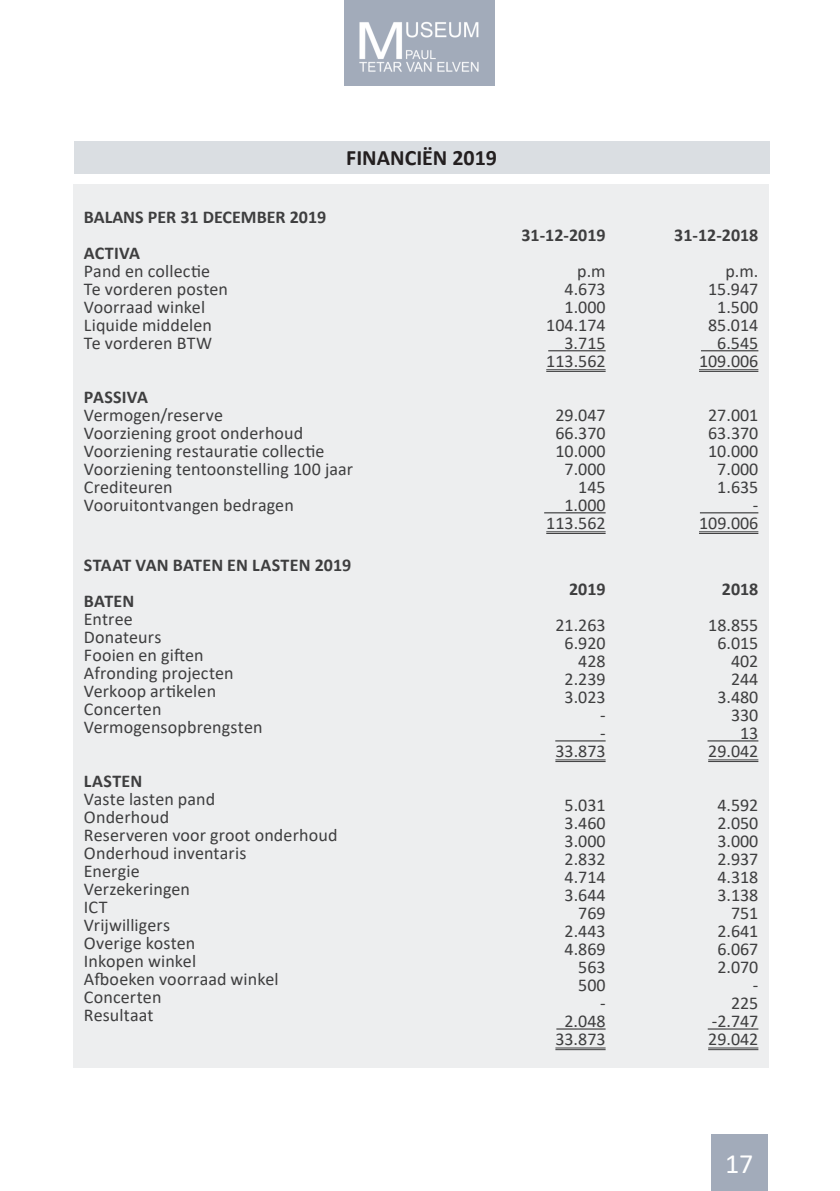
<style>
.page{position:relative;width:840px;height:1191px;background:#fff}
.page>*{position:absolute;margin:0;border:0;box-sizing:border-box;transform-origin:0 0}
.t1{font:28px "Calibri";color:#fff}
.t2{font:700 22px "Calibri";color:#231f20}
.t3{font:18px/18px "Calibri";letter-spacing:.005em;color:#3e3e3f;text-align:right}
.t4{font:700 18px/36px "Calibri";color:#3e3e3f}
</style>
<div class="page">
<div style="left:344px;top:0;width:150px;height:85px;background:#a2abba"></div>
<div style="left:710px;top:1134px;width:57px;height:57px;background:#a2abba"></div>
<img style="left:359px;top:21px;width:120px;height:51px">
<div style="left:73px;top:185px;width:695px;height:882px;background:#edeeef"></div>
<div style="left:74px;top:142px;width:695px;height:32px;background:#dadee2"></div>
<hr style="left:548px;top:350px;width:57px;height:1px;background:#3e3e3f">
<hr style="left:546px;top:369px;width:59px;height:1px;background:#3e3e3f">
<hr style="left:546px;top:371px;width:59px;height:1px;background:#3e3e3f">
<hr style="left:544px;top:512px;width:61px;height:1px;background:#3e3e3f">
<hr style="left:546px;top:531px;width:59px;height:1px;background:#3e3e3f">
<hr style="left:546px;top:533px;width:59px;height:1px;background:#3e3e3f">
<hr style="left:555px;top:740px;width:50px;height:1px;background:#3e3e3f">
<hr style="left:555px;top:759px;width:50px;height:1px;background:#3e3e3f">
<hr style="left:555px;top:761px;width:50px;height:1px;background:#3e3e3f">
<hr style="left:556px;top:1028px;width:49px;height:1px;background:#3e3e3f">
<hr style="left:555px;top:1047px;width:50px;height:1px;background:#3e3e3f">
<hr style="left:555px;top:1049px;width:50px;height:1px;background:#3e3e3f">
<hr style="left:700px;top:350px;width:58px;height:1px;background:#3e3e3f">
<hr style="left:698px;top:369px;width:60px;height:1px;background:#3e3e3f">
<hr style="left:698px;top:371px;width:60px;height:1px;background:#3e3e3f">
<hr style="left:699px;top:512px;width:59px;height:1px;background:#3e3e3f">
<hr style="left:698px;top:531px;width:60px;height:1px;background:#3e3e3f">
<hr style="left:698px;top:533px;width:60px;height:1px;background:#3e3e3f">
<hr style="left:707px;top:740px;width:51px;height:1px;background:#3e3e3f">
<hr style="left:707px;top:759px;width:51px;height:1px;background:#3e3e3f">
<hr style="left:707px;top:761px;width:51px;height:1px;background:#3e3e3f">
<hr style="left:707px;top:1028px;width:51px;height:1px;background:#3e3e3f">
<hr style="left:707px;top:1047px;width:51px;height:1px;background:#3e3e3f">
<hr style="left:707px;top:1049px;width:51px;height:1px;background:#3e3e3f">
<p class="t4" style="left:84px;top:198px;width:244px">BALANS PER 31 DECEMBER 2019<br>ACTIVA</p>
<p class="t3" style="left:84px;top:261px;width:146px;text-align:left">Pand en collectie<br>Te vorderen posten<br>Voorraad winkel<br>Liquide middelen<br>Te vorderen BTW</p>
<p class="t2" style="left:346px;top:142px;width:152px">FINANCIËN 2019</p>
<p class="t4" style="left:84px;top:378px;width:66px">PASSIVA</p>
<p class="t3" style="left:84px;top:405px;width:270px;text-align:left">Vermogen/reserve<br>Voorziening groot onderhoud<br>Voorziening restauratie collectie<br>Voorziening tentoonstelling 100 jaar<br>Crediteuren<br>Vooruitontvangen bedragen</p>
<p class="t4" style="left:84px;top:546px;width:269px">STAAT VAN BATEN EN LASTEN 2019<br>BATEN</p>
<p class="t3" style="left:84px;top:609px;width:180px;text-align:left">Entree<br>Donateurs<br>Fooien en giften<br>Afronding projecten<br>Verkoop artikelen<br>Concerten<br>Vermogensopbrengsten</p>
<p class="t4" style="left:84px;top:762px;width:60px">LASTEN</p>
<p class="t3" style="left:84px;top:789px;width:255px;text-align:left">Vaste lasten pand<br>Onderhoud<br>Reserveren voor groot onderhoud<br>Onderhoud inventaris<br>Energie<br>Verzekeringen<br>ICT<br>Vrijwilligers<br>Overige kosten<br>Inkopen winkel<br>Afboeken voorraad winkel<br>Concerten<br>Resultaat</p>
<p class="t4" style="left:521px;top:216px;width:86px">31-12-2019</p>
<p class="t3" style="left:546px;top:261px;width:61px">p.m<br>4.673<br>1.000<br>104.174<br>3.715<br>113.562</p>
<p class="t3" style="left:546px;top:405px;width:61px">29.047<br>66.370<br>10.000<br>7.000<br>145<br>1.000<br>113.562</p>
<p class="t4" style="left:568px;top:570px;width:38px">2019</p>
<p class="t3" style="left:555px;top:615px;width:52px">21.263<br>6.920<br>428<br>2.239<br>3.023 -<br>-<br>33.873</p>
<p class="t3" style="left:555px;top:795px;width:52px">5.031<br>3.460<br>3.000<br>2.832<br>4.714<br>3.644<br>769<br>2.443<br>4.869<br>563<br>500<br>-<br>2.048<br>33.873</p>
<p class="t4" style="left:674px;top:216px;width:86px">31-12-2018</p>
<p class="t3" style="left:698px;top:261px;width:61px">p.m.<br>15.947<br>1.500<br>85.014<br>6.545<br>109.006</p>
<p class="t3" style="left:698px;top:405px;width:61px">27.001<br>63.370<br>10.000<br>7.000<br>1.635<br>-<br>109.006</p>
<p class="t4" style="left:721px;top:570px;width:38px">2018</p>
<p class="t3" style="left:707px;top:615px;width:52px">18.855<br>6.015<br>402<br>244<br>3.480<br>330<br>13<br>29.042</p>
<p class="t3" style="left:707px;top:795px;width:52px">4.592<br>2.050<br>3.000<br>2.937<br>4.318<br>3.138<br>751<br>2.641<br>6.067<br>2.070 -<br>225 -2.747<br>29.042</p>
<h1 class="t1" style="left:724px;top:1144px;width:30px">17</h1>
</div>
